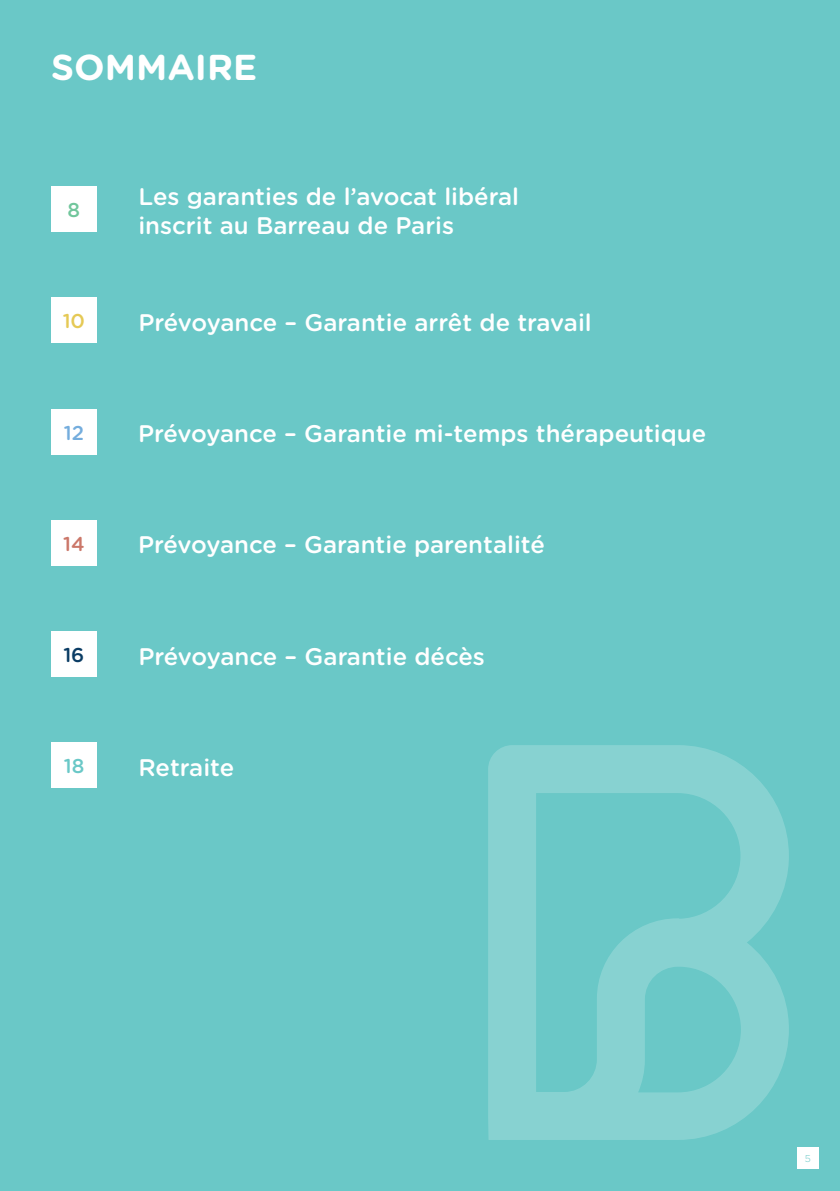
<style>
.page{position:relative;width:840px;height:1191px;background:#fff}
.page>*{position:absolute;margin:0;border:0;box-sizing:border-box;transform-origin:0 0}
.Titre_1_-_Gotham_bold_18{font:700 36px "Gotham Rounded";color:#fff}
.t1{font:500 24px/28.8px "Gotham Rounded";color:#fff}
.t2{font:500 20px "Gotham Rounded";color:#e5c955}
.t3{font:500 20px "Gotham Rounded";color:#74addd}
.t4{font:500 20px "Gotham Rounded";color:#cb7769}
.t5{font:500 20px "Gotham Rounded";color:#0a3c64}
.t6{font:500 20px "Gotham Rounded";color:#6ac8c7}
.t7{font:500 20px "Gotham Rounded";color:#71c69c}
.t8{font:300 10px "Gotham Rounded";color:#6ac8c7}
</style>
<div class="page">
<div style="left:0;top:0;width:839px;height:1191px;background:#6ac8c7"></div>
<div style="left:51px;top:297px;width:46px;height:46px;background:#fff"></div>
<div style="left:51px;top:186px;width:46px;height:46px;background:#fff"></div>
<div style="left:51px;top:409px;width:46px;height:45px;background:#fff"></div>
<div style="left:51px;top:520px;width:46px;height:45px;background:#fff"></div>
<div style="left:51px;top:631px;width:46px;height:46px;background:#fff"></div>
<div style="left:51px;top:742px;width:46px;height:46px;background:#fff"></div>
<div style="left:796px;top:1147px;width:22px;height:22px;background:#fff"></div>
<svg style="left:488px;top:745px;width:300px;height:395px;fill:#87d2d1"></svg>
<p class="Titre_1_-_Gotham_bold_18" style="left:51px;top:41px;width:207px">SOMMAIRE</p>
<p class="t7" style="left:68px;top:196px;width:14px">8</p>
<p class="t1" style="left:138px;top:181px;width:382px">Les garanties de l’avocat libéral inscrit au Barreau de Paris</p>
<p class="t2" style="left:63px;top:307px;width:24px">10</p>
<p class="t1" style="left:138px;top:307px;width:454px">Prévoyance – Garantie arrêt de travail</p>
<p class="t3" style="left:64px;top:418px;width:22px">12</p>
<p class="t1" style="left:138px;top:418px;width:569px">Prévoyance – Garantie mi-temps thérapeutique</p>
<p class="t4" style="left:63px;top:529px;width:23px">14</p>
<p class="t1" style="left:138px;top:529px;width:408px">Prévoyance – Garantie parentalité</p>
<p class="t5" style="left:63px;top:641px;width:23px">16</p>
<p class="t1" style="left:138px;top:641px;width:348px">Prévoyance – Garantie décès</p>
<p class="t6" style="left:64px;top:752px;width:22px">18</p>
<p class="t1" style="left:138px;top:752px;width:97px">Retraite</p>
<p class="t8" style="left:804px;top:1152px;width:8px">5</p>
</div>
